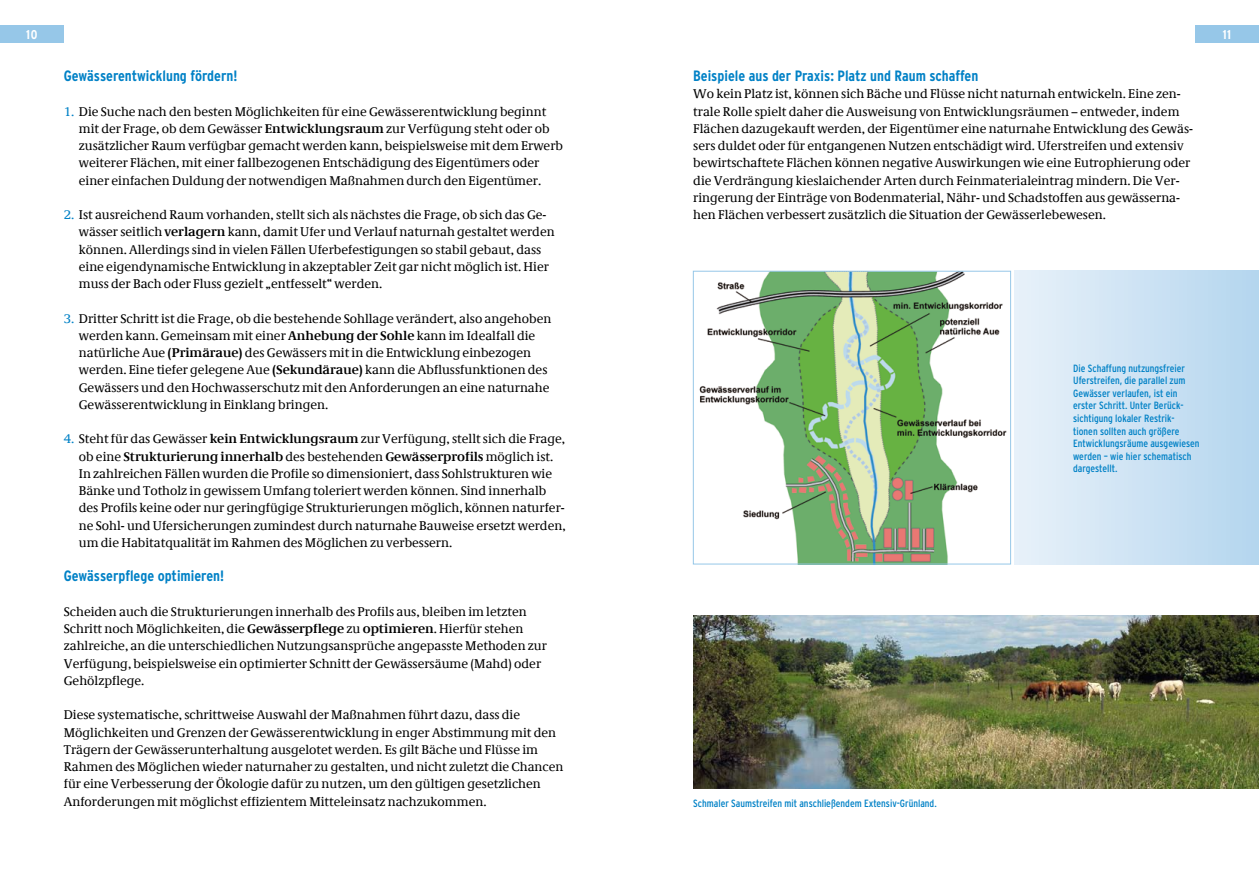
<style>
.page{position:relative;width:1259px;height:893px;background:#fff}
.page>*{position:absolute;margin:0;border:0;box-sizing:border-box;transform-origin:0 0}
.t1{font:700 condensed 15px "Interstate";color:#0081c6}
.t2{font:12.75px/17.2px "Demos Com";color:#000}
.t3{font:700 condensed 12.75px "Interstate";color:#fff}
.t4{font:condensed 10.5px/12.6px "Interstate";color:#0081c6}
.s1{color:#0081c6}
.s2{font-weight:700}
</style>
<div class="page">
<div style="left:0;top:26px;width:64px;height:17px;background:#96c7e8"></div>
<div style="left:1195px;top:26px;width:64px;height:17px;background:#96c7e8"></div>
<div style="left:1015px;top:271px;width:244px;height:293px;background:linear-gradient(to right,#e8f1fa,#b4d6ee)"></div>
<img style="left:699px;top:273px;width:308px;height:289px">
<div style="left:693px;top:271px;width:318px;height:293px;border:1px solid #96c7e8"></div>
<img style="left:693px;top:616px;width:566px;height:172px">
<p class="t3" style="left:26px;top:28px;width:13px">10</p>
<p class="t3" style="left:1222px;top:28px;width:10px">11</p>
<p class="t1" style="left:64px;top:67px;width:175px">Gewässerentwicklung fördern!</p>
<p class="t2" style="left:79px;top:103px;width:486px;text-indent:-15px"><span class="s1">1.</span> Die Suche nach den besten Möglichkeiten für eine Gewässerentwicklung beginnt mit der Frage, ob dem Gewässer <span class="s2">Entwicklungsraum</span> zur Verfügung steht oder ob zusätzlicher Raum verfügbar gemacht werden kann, beispielsweise mit dem Erwerb weiterer Flächen, mit einer fallbezogenen Entschädigung des Eigentümers oder einer einfachen Duldung der notwendigen Maßnahmen durch den Eigentümer.</p>
<p class="t2" style="left:79px;top:206px;width:477px;text-indent:-15px"><span class="s1">2.</span> Ist ausreichend Raum vorhanden, stellt sich als nächstes die Frage, ob sich das Ge&shy;wässer seitlich <span class="s2">verlagern</span> kann, damit Ufer und Verlauf naturnah gestaltet werden können. Allerdings sind in vielen Fällen Uferbefestigungen so stabil gebaut, dass eine eigendynamische Entwicklung in akzeptabler Zeit gar nicht möglich ist. Hier muss der Bach oder Fluss gezielt „entfesselt“ werden.</p>
<p class="t2" style="left:79px;top:310px;width:474px;text-indent:-15px"><span class="s1">3.</span> Dritter Schritt ist die Frage, ob die bestehende Sohllage verändert, also angehoben werden kann. Gemeinsam mit einer <span class="s2">Anhebung der Sohle</span> kann im Idealfall die natürliche Aue <span class="s2">(Primäraue)</span> des Gewässers mit in die Entwicklung einbezogen werden. Eine tiefer gelegene Aue <span class="s2">(Sekundäraue)</span> kann die Abflussfunktionen des Gewässers und den Hochwasserschutz mit den Anforderungen an eine naturnahe Gewässerentwicklung in Einklang bringen.</p>
<p class="t2" style="left:79px;top:431px;width:488px;text-indent:-15px"><span class="s1">4.</span> Steht für das Gewässer <span class="s2">kein Entwicklungsraum</span> zur Verfügung, stellt sich die Frage, ob eine <span class="s2">Strukturierung innerhalb</span> des bestehenden <span class="s2">Gewässerprofils</span> möglich ist.<br>In zahlreichen Fällen wurden die Profile so dimensioniert, dass Sohlstrukturen wie Bänke und Totholz in gewissem Umfang toleriert werden können. Sind innerhalb des Profils keine oder nur geringfügige Strukturierungen möglich, können naturfer&shy;ne Sohl- und Ufersicherungen zumindest durch naturnahe Bauweise ersetzt werden, um die Habitatqualität im Rahmen des Möglichen zu verbessern.</p>
<p class="t1" style="left:64px;top:568px;width:162px">Gewässerpflege optimieren!</p>
<p class="t2" style="left:64px;top:603px;width:485px">Scheiden auch die Strukturierungen innerhalb des Profils aus, bleiben im letzten Schritt noch Möglichkeiten, die <span class="s2">Gewässerpflege</span> zu <span class="s2">optimieren</span>. Hierfür stehen zahlreiche, an die unterschiedlichen Nutzungsansprüche angepasste Methoden zur Verfügung, beispielsweise ein optimierter Schnitt der Gewässersäume (Mahd) oder Gehölzpflege.</p>
<p class="t2" style="left:64px;top:707px;width:501px">Diese systematische, schrittweise Auswahl der Maßnahmen führt dazu, dass die Möglichkeiten und Grenzen der Gewässerentwicklung in enger Abstimmung mit den Trägern der Gewässerunterhaltung ausgelotet werden. Es gilt Bäche und Flüsse im Rahmen des Möglichen wieder naturnaher zu gestalten, und nicht zuletzt die Chancen für eine Verbesserung der Ökologie dafür zu nutzen, um den gültigen gesetzlichen Anforderungen mit möglichst effizientem Mitteleinsatz nachzukommen.</p>
<p class="t1" style="left:693px;top:67px;width:286px">Beispiele aus der Praxis: Platz und Raum schaffen</p>
<p class="t2" style="left:693px;top:86px;width:501px">Wo kein Platz ist, können sich Bäche und Flüsse nicht naturnah entwickeln. Eine zen&shy;trale Rolle spielt daher die Ausweisung von Entwicklungsräumen – entweder, indem Flächen dazugekauft werden, der Eigentümer eine naturnahe Entwicklung des Gewäs&shy;sers duldet oder für entgangenen Nutzen entschädigt wird. Uferstreifen und extensiv bewirtschaftete Flächen können negative Auswirkungen wie eine Eutrophierung oder die Verdrängung kieslaichender Arten durch Feinmaterialeintrag mindern. Die Ver&shy;ringerung der Einträge von Bodenmaterial, Nähr- und Schadstoffen aus gewässerna&shy;hen Flächen verbessert zusätzlich die Situation der Gewässerlebewesen.</p>
<p class="t4" style="left:1073px;top:362px;width:128px">Die Schaffung nutzungsfreier<br>Uferstreifen, die parallel zum<br>Gewässer verlaufen, ist ein erster Schritt. Unter Berück&shy;sichtigung lokaler Restrik&shy;tionen sollten auch größere<br>Entwicklungsräume ausgewiesen werden – wie hier schematisch dargestellt.</p>
<p class="t4" style="left:693px;top:797px;width:245px">Schmaler Saumstreifen mit anschließendem Extensiv-Grünland.</p>
</div>
